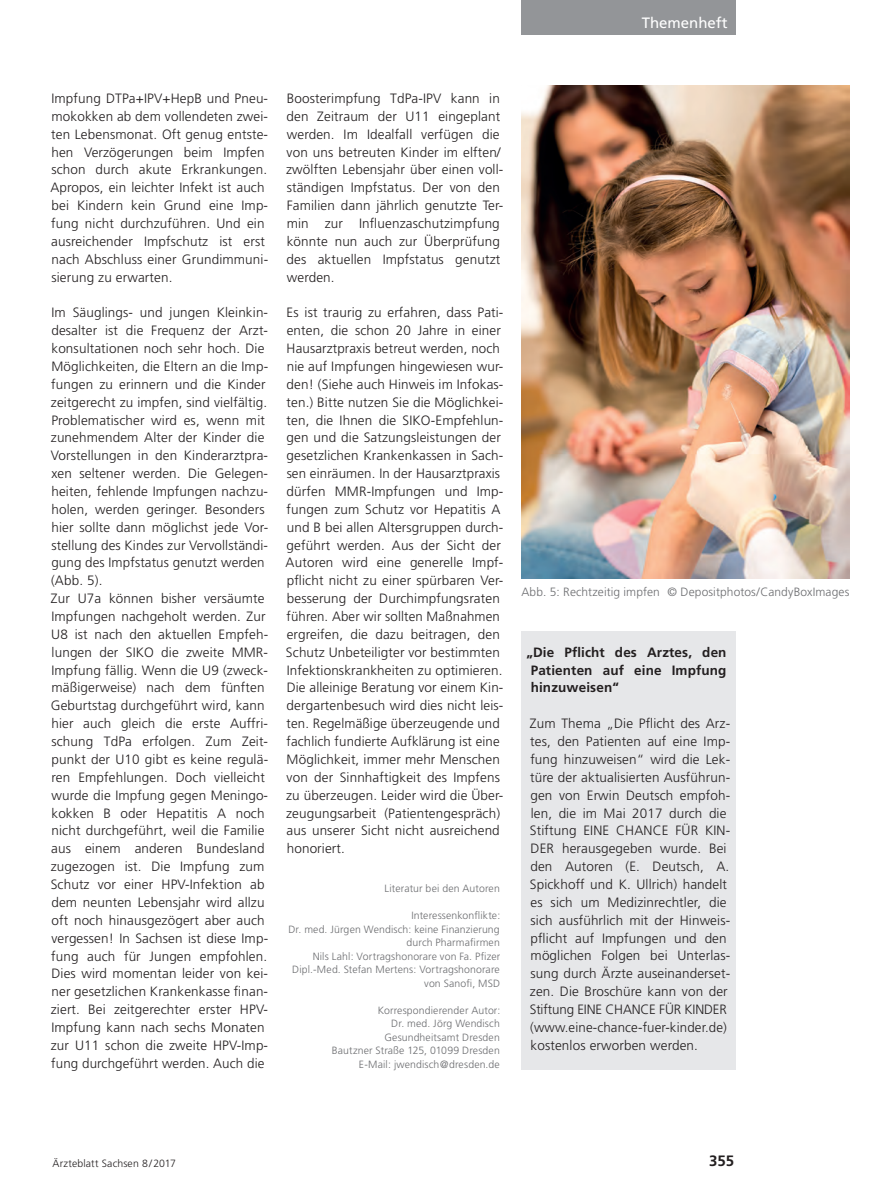
<style>
.page{position:relative;width:893px;height:1191px;background:#fff}
.page>*{position:absolute;margin:0;border:0;box-sizing:border-box;transform-origin:0 0}
.t1{font:15px "Frutiger";color:#fff}
.t2{font:700 15px "Frutiger";color:#231f20}
.t3{font:300 13.5px/17.9px "Frutiger";letter-spacing:.01em;color:#231f20}
.t4{font:700 13.5px/17.9px "Frutiger";letter-spacing:.01em;color:#231f20;text-align:justify}
.t5{font:300 12px "Frutiger";letter-spacing:.01em;color:#6c6d70}
.t6{font:300 10.5px/13.5px "Frutiger";letter-spacing:.01em;color:#6c6d70;text-align:right}
.t7{font:300 10.5px "Frutiger";letter-spacing:.015em;color:#231f20}
</style>
<div class="page">
<div style="left:522px;top:0;width:214px;height:34px;background:#939598"></div>
<div style="left:522px;top:630px;width:214px;height:439px;background:#e6e7e9"></div>
<img style="left:522px;top:85px;width:328px;height:493px">
<p class="t1" style="left:642px;top:14px;width:87px">Themenheft</p>
<p class="t3" style="left:50px;top:89px;width:219px">Impfung DTPa+IPV+HepB und Pneu&shy;mokokken ab dem vollendeten zwei&shy;ten Lebensmonat. Oft genug entste&shy;hen Verzögerungen beim Impfen schon durch akute Erkrankungen.<br>Apropos, ein leichter Infekt ist auch bei Kindern kein Grund eine Imp&shy;fung nicht durchzuführen. Und ein ausreichender Impfschutz ist erst nach Abschluss einer Grundimmuni&shy;sierung zu erwarten.</p>
<p class="t3" style="left:51px;top:304px;width:219px">Im Säuglings- und jungen Kleinkin&shy;desalter ist die Frequenz der Arzt&shy;konsultationen noch sehr hoch. Die Möglichkeiten, die Eltern an die Imp&shy;fungen zu erinnern und die Kinder zeitgerecht zu impfen, sind vielfältig.<br>Problematischer wird es, wenn mit zunehmendem Alter der Kinder die Vorstellungen in den Kinderarztpra&shy;xen seltener werden. Die Gelegen&shy;heiten, fehlende Impfungen nachzu&shy;holen, werden geringer. Besonders hier sollte dann möglichst jede Vor&shy;stellung des Kindes zur Vervollständi&shy;gung des Impfstatus genutzt werden (Abb. 5).<br>Zur U7a können bisher versäumte Impfungen nachgeholt werden. Zur U8 ist nach den aktuellen Empfeh&shy;lungen der SIKO die zweite MMR-Impfung fällig. Wenn die U9 (zweck&shy;mäßigerweise) nach dem fünften Geburtstag durchgeführt wird, kann hier auch gleich die erste Auffri&shy;schung TdPa erfolgen. Zum Zeit&shy;punkt der U10 gibt es keine regulä&shy;ren Empfehlungen. Doch vielleicht wurde die Impfung gegen Meningo&shy;kokken B oder Hepatitis A noch nicht durchgeführt, weil die Familie aus einem anderen Bundesland zugezogen ist. Die Impfung zum Schutz vor einer HPV-Infektion ab dem neunten Lebensjahr wird allzu oft noch hinausgezögert aber auch vergessen! In Sachsen ist diese Imp&shy;fung auch für Jungen empfohlen.<br>Dies wird momentan leider von kei&shy;ner gesetzlichen Krankenkasse finan&shy;ziert. Bei zeitgerechter erster HPV-Impfung kann nach sechs Monaten zur U11 schon die zweite HPV-Imp&shy;fung durchgeführt werden. Auch die</p>
<p class="t3" style="left:286px;top:89px;width:219px">Boosterimpfung TdPa-IPV kann in den Zeitraum der U11 eingeplant werden. Im Idealfall verfügen die von uns betreuten Kinder im elften/ zwölften Lebensjahr über einen voll&shy;ständigen Impfstatus. Der von den<br>Familien dann jährlich genutzte Ter&shy;min zur Influenzaschutzimpfung könnte nun auch zur Überprüfung des aktuellen Impfstatus genutzt werden.</p>
<p class="t3" style="left:286px;top:304px;width:219px">Es ist traurig zu erfahren, dass Pati&shy;enten, die schon 20 Jahre in einer Hausarztpraxis betreut werden, noch nie auf Impfungen hingewiesen wur&shy;den! (Siehe auch Hinweis im Infokas&shy;ten.) Bitte nutzen Sie die Möglichkei&shy;ten, die Ihnen die SIKO-Empfehlun&shy;gen und die Satzungsleistungen der gesetzlichen Krankenkassen in Sach&shy;sen einräumen. In der Hausarztpraxis dürfen MMR-Impfungen und Imp&shy;fungen zum Schutz vor Hepatitis A und B bei allen Altersgruppen durch&shy;geführt werden. Aus der Sicht der Autoren wird eine generelle Impf&shy;pflicht nicht zu einer spürbaren Ver&shy;besserung der Durchimpfungsraten führen. Aber wir sollten Maßnahmen ergreifen, die dazu beitragen, den Schutz Unbeteiligter vor bestimmten Infektionskrankheiten zu optimieren.<br>Die alleinige Beratung vor einem Kin&shy;dergartenbesuch wird dies nicht leis&shy;ten. Regelmäßige überzeugende und fachlich fundierte Aufklärung ist eine Möglichkeit, immer mehr Menschen von der Sinnhaftigkeit des Impfens zu überzeugen. Leider wird die Über&shy;zeugungsarbeit (Patientengespräch) aus unserer Sicht nicht ausreichend honoriert.</p>
<p class="t6" style="left:385px;top:882px;width:117px">Literatur bei den Autoren</p>
<p class="t6" style="left:288px;top:909px;width:214px">Interessenkonflikte:<br>Dr. med. Jürgen Wendisch: keine Finanzierung durch Pharmafirmen<br>Nils Lahl: Vortragshonorare von Fa. Pfizer<br>Dipl.-Med. Stefan Mertens: Vortragshonorare von Sanofi, MSD</p>
<p class="t6" style="left:332px;top:1003px;width:170px">Korrespondierender Autor:<br>Dr. med. Jörg Wendisch<br>Gesundheitsamt Dresden<br>Bautzner Straße 125, 01099 Dresden<br>E-Mail: jwendisch@dresden.de</p>
<p class="t5" style="left:521px;top:585px;width:329px">Abb. 5: Rechtzeitig impfen © Depositphotos/CandyBoxImages</p>
<p class="t4" style="left:531px;top:643px;width:197px;text-indent:-4px">„Die Pflicht des Arztes, den Patienten auf eine Impfung hinzuweisen“</p>
<p class="t3" style="left:530px;top:714px;width:202px">Zum Thema „Die Pflicht des Arz&shy;tes, den Patienten auf eine Imp&shy;fung hinzuweisen“ wird die Lek&shy;türe der aktualisierten Ausführun&shy;gen von Erwin Deutsch empfoh&shy;len, die im Mai 2017 durch die<br>Stiftung EINE CHANCE FÜR KIN-<br>DER herausgegeben wurde. Bei den Autoren (E. Deutsch, A.<br>Spickhoff und K. Ullrich) handelt es sich um Medizinrechtler, die sich ausführlich mit der Hinweis&shy;pflicht auf Impfungen und den möglichen Folgen bei Unterlas&shy;sung durch Ärzte auseinanderset&shy;zen. Die Broschüre kann von der<br>Stiftung EINE CHANCE FÜR KINDER (www.eine-chance-fuer-kinder.de) kostenlos erworben werden.</p>
<p class="t7" style="left:53px;top:1157px;width:125px">Ärzteblatt Sachsen 8/2017</p>
<p class="t2" style="left:709px;top:1151px;width:27px">355</p>
</div>
